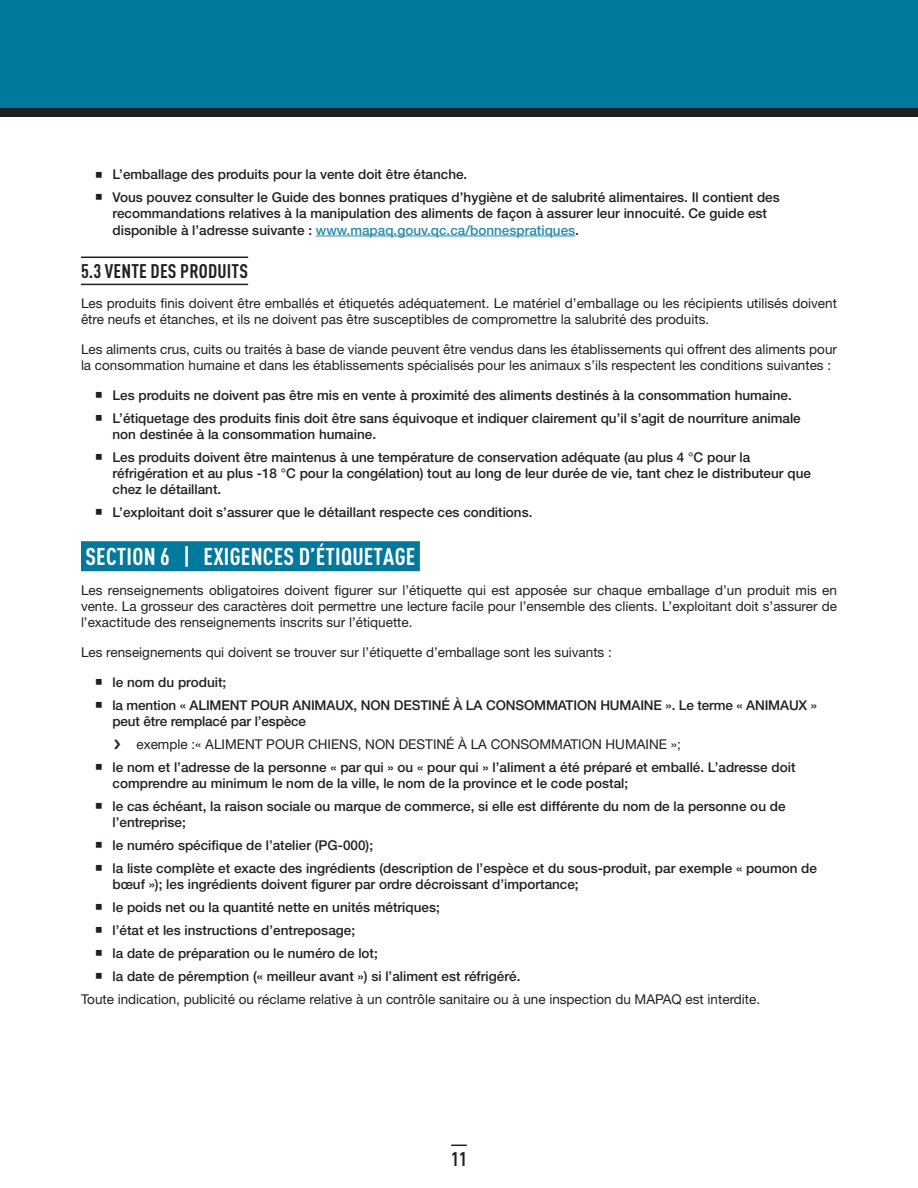
<style>
.page{position:relative;width:918px;height:1188px;background:#fff}
.page>*{position:absolute;margin:0;border:0;box-sizing:border-box;transform-origin:0 0}
.t1{font:700 condensed 24px "DINOT";letter-spacing:.01em;color:#fff}
.t2{font:700 condensed 19.5px "DINOT";letter-spacing:.01em;color:#231f20}
.t3{font:500 13.5px/16.2px "Helvetica Neue";color:#231f20}
.t4{font:13.5px/16.2px "Helvetica Neue";color:#231f20}
.s1{color:#278aaa}
.s2{font-weight:500}
</style>
<div class="page">
<svg style="left:451px;top:1145px;width:16px;height:1px"></svg>
<div style="left:0;top:0;width:918px;height:117px;background:#00799c"></div>
<div style="left:0;top:109px;width:918px;height:8px;background:#231f20"></div>
<hr style="left:316px;top:236px;width:259px;height:1px;background:#278aaa">
<hr style="left:81px;top:257px;width:167px;height:1px;background:#231f20">
<hr style="left:81px;top:284px;width:167px;height:1px;background:#231f20">
<div style="left:81px;top:541px;width:339px;height:30px;background:#00799c"></div>
<p class="t3" style="left:94px;top:166px;width:374px">▪ L’emballage des produits pour la vente doit être étanche.</p>
<p class="t3" style="left:112px;top:189px;width:669px;text-indent:-18px">▪ Vous pouvez consulter le Guide des bonnes pratiques d’hygiène et de salubrité alimentaires. Il contient des recommandations relatives à la manipulation des aliments de façon à assurer leur innocuité. Ce guide est disponible à l’adresse suivante : <span class="s1">www.mapaq.gouv.qc.ca/bonnespratiques</span>.</p>
<h2 class="t2" style="left:81px;top:260px;width:169px">5.3 VENTE DES PRODUITS</h2>
<p class="t4" style="left:81px;top:295px;width:758px">Les produits finis doivent être emballés et étiquetés adéquatement. Le matériel d’emballage ou les récipients utilisés doivent être neufs et étanches, et ils ne doivent pas être susceptibles de compromettre la salubrité des produits.</p>
<p class="t4" style="left:81px;top:341px;width:758px">Les aliments crus, cuits ou traités à base de viande peuvent être vendus dans les établissements qui offrent des aliments pour la consommation humaine et dans les établissements spécialisés pour les animaux s’ils respectent les conditions suivantes :</p>
<p class="t3" style="left:94px;top:387px;width:699px">▪ Les produits ne doivent pas être mis en vente à proximité des aliments destinés à la consommation humaine.</p>
<p class="t3" style="left:112px;top:410px;width:690px;text-indent:-18px">▪ L’étiquetage des produits finis doit être sans équivoque et indiquer clairement qu’il s’agit de nourriture animale non destinée à la consommation humaine.</p>
<p class="t3" style="left:112px;top:449px;width:700px;text-indent:-18px">▪ Les produits doivent être maintenus à une température de conservation adéquate (au plus 4 °C pour la réfrigération et au plus -18 °C pour la congélation) tout au long de leur durée de vie, tant chez le distributeur que chez le détaillant.</p>
<p class="t3" style="left:94px;top:504px;width:439px">▪ L’exploitant doit s’assurer que le détaillant respecte ces conditions.</p>
<h1 class="t1" style="left:85px;top:542px;width:332px">SECTION 6 | EXIGENCES D’ÉTIQUETAGE</h1>
<p class="t4" style="left:81px;top:582px;width:758px;text-align:justify">Les renseignements obligatoires doivent figurer sur l’étiquette qui est apposée sur chaque emballage d’un produit mis en vente. La grosseur des caractères doit permettre une lecture facile pour l’ensemble des clients. L’exploitant doit s’assurer de l’exactitude des renseignements inscrits sur l’étiquette.</p>
<p class="t4" style="left:81px;top:644px;width:532px">Les renseignements qui doivent se trouver sur l’étiquette d’emballage sont les suivants :</p>
<p class="t3" style="left:94px;top:674px;width:133px">▪ le nom du produit;</p>
<p class="t3" style="left:112px;top:697px;width:706px;text-indent:-18px">▪ la mention « ALIMENT POUR ANIMAUX, NON DESTINÉ À LA CONSOMMATION HUMAINE ». Le terme « ANIMAUX » peut être remplacé par l’espèce</p>
<p class="t4" style="left:137px;top:736px;width:546px">exemple :« ALIMENT POUR CHIENS, NON DESTINÉ À LA CONSOMMATION HUMAINE »;</p>
<p class="t3" style="left:112px;top:759px;width:685px;text-indent:-18px">▪ le nom et l’adresse de la personne « par qui » ou « pour qui » l’aliment a été préparé et emballé. L’adresse doit comprendre au minimum le nom de la ville, le nom de la province et le code postal;</p>
<p class="t3" style="left:112px;top:798px;width:675px;text-indent:-18px">▪ le cas échéant, la raison sociale ou marque de commerce, si elle est différente du nom de la personne ou de l’entreprise;</p>
<p class="t3" style="left:94px;top:837px;width:280px">▪ le numéro spécifique de l’atelier (PG-000);</p>
<p class="t3" style="left:112px;top:860px;width:706px;text-indent:-18px">▪ la liste complète et exacte des ingrédients (description de l’espèce et du sous-produit, par exemple « poumon de bœuf »); les ingrédients doivent figurer par ordre décroissant d’importance;</p>
<p class="t3" style="left:94px;top:899px;width:347px">▪ le poids net ou la quantité nette en unités métriques;</p>
<p class="t3" style="left:94px;top:922px;width:262px">▪ l’état et les instructions d’entreposage;</p>
<p class="t3" style="left:94px;top:945px;width:285px">▪ la date de préparation ou le numéro de lot;</p>
<p class="t4" style="left:81px;top:965px;width:681px;line-height:23px;text-indent:13px">▪ <span class="s2">la date de péremption (« meilleur avant ») si l’aliment est réfrigéré.<br></span>Toute indication, publicité ou réclame relative à un contrôle sanitaire ou à une inspection du MAPAQ est interdite.</p>
<h2 class="t2" style="left:451px;top:1148px;width:17px">11</h2>
</div>
